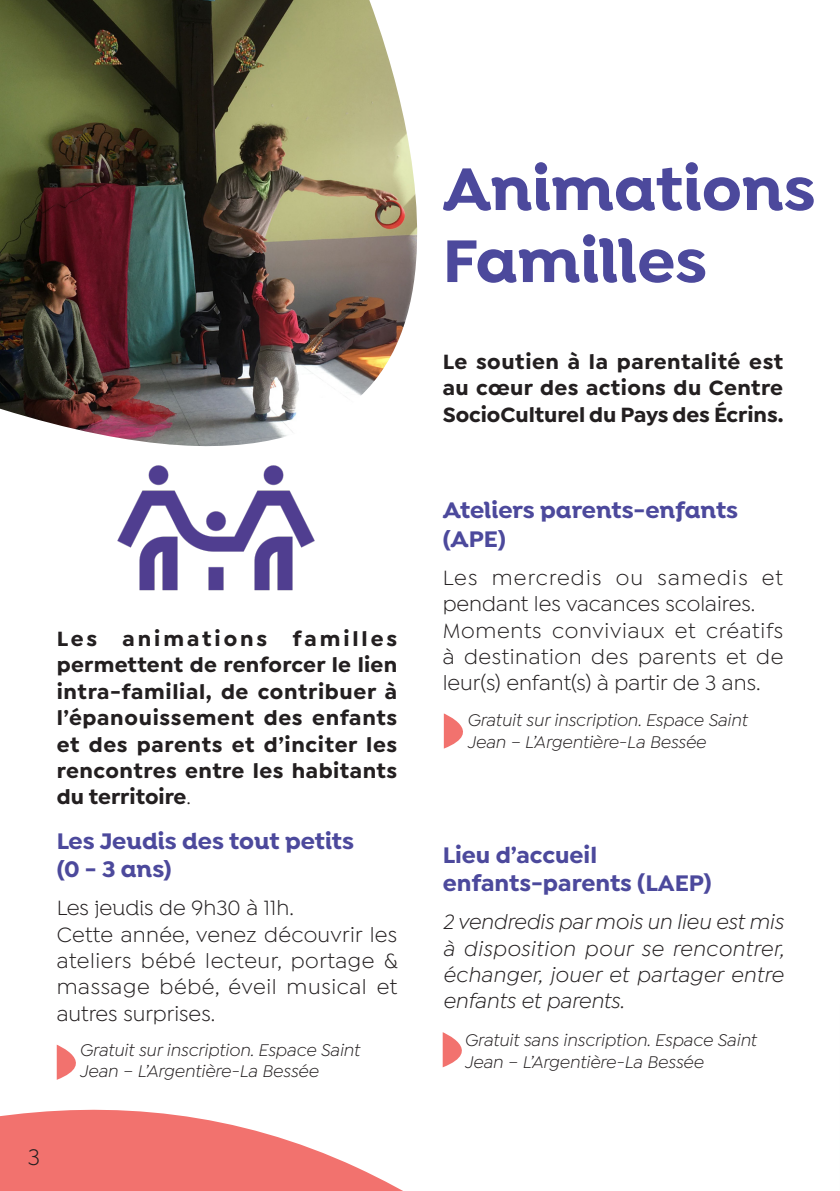
<style>
.page{position:relative;width:840px;height:1191px;background:#fff}
.page>*{position:absolute;margin:0;border:0;box-sizing:border-box;transform-origin:0 0}
.Titre_1_bold_violet{font:700 64px/72px "Isidora Alt";color:#4c499c}
.Sous-titre_vert_just{font:700 24px/28.8px "Isidora Alt";color:#4c499c}
.Sous-titre_vert_just-2{font:700 24px "Isidora Sans";color:#4c499c}
.Sous-titre_vert_just-3{font:24px "Isidora Sans";color:#231f20}
.Sous-titre_vert_just-4{font:700 22px/26.4px "Isidora Sans";letter-spacing:.01em;color:#231f20;text-align:justify}
.Sous-titre_vert_just-5{font:22px/26.4px "Isidora Sans";letter-spacing:.02em;color:#231f20;text-align:justify}
.Sous-titre_vert_just-6{font:italic 22px/26.4px "Isidora Sans";letter-spacing:.015em;color:#231f20;text-align:justify}
.Sous-titre_vert_just-7{font:22px/26.4px "Isidora Sans";color:#231f20}
.Sous-titre_vert_just-8{font:italic 18px/21.6px "Isidora Sans";color:#231f20}
.s1{font-weight:400}
.s2{font-family:"Isidora Alt"}
</style>
<div class="page">
<svg style="left:0;top:1109px;width:403px;height:82px"></svg>
<img style="left:0;top:0;width:418px;height:435px">
<img style="left:101px;top:406px;width:229px;height:185px">
<svg style="left:443px;top:713px;width:20px;height:35px"></svg>
<svg style="left:442px;top:1032px;width:20px;height:35px"></svg>
<svg style="left:57px;top:1045px;width:19px;height:34px"></svg>
<p class="Sous-titre_vert_just-4" style="left:57px;top:625px;width:342px">Les animations familles permettent de renforcer le lien intra-familial, de contribuer à l’épanouissement des enfants et des parents et d’inciter les rencontres entre les habitants du territoire<span class="s1">.</span></p>
<p class="Sous-titre_vert_just" style="left:57px;top:827px;width:299px">Les Jeudis des tout petits</p>
<p class="Sous-titre_vert_just" style="left:57px;top:856px;width:116px">(0 - 3 ans)</p>
<p class="Sous-titre_vert_just-7" style="left:57px;top:894px;width:238px"><span class="s2">Les jeudis</span> de 9h30 à 11h.</p>
<p class="Sous-titre_vert_just-5" style="left:57px;top:921px;width:342px">Cette année, venez découvrir les ateliers bébé lecteur, portage &amp; massage bébé, éveil musical et autres surprises.</p>
<p class="Sous-titre_vert_just-8" style="left:79px;top:1039px;width:281px">Gratuit sur inscription. Espace Saint<br>Jean – L’Argentière-La Bessée</p>
<p class="Sous-titre_vert_just-3" style="left:28px;top:1144px;width:14px">3</p>
<p class="Titre_1_bold_violet" style="left:442px;top:155px;width:374px">Animations<br>Familles</p>
<p class="Sous-titre_vert_just-4" style="left:442px;top:348px;width:342px">Le soutien à la parentalité est au cœur des actions du Centre SocioCulturel du Pays des Écrins.</p>
<p class="Sous-titre_vert_just" style="left:442px;top:497px;width:297px">Ateliers parents-enfants (APE)</p>
<p class="Sous-titre_vert_just-7" style="left:442px;top:564px;width:342px">Les mercredis ou samedis et pendant les vacances scolaires.</p>
<p class="Sous-titre_vert_just-5" style="left:442px;top:617px;width:342px">Moments conviviaux et créatifs à destination des parents et de leur(s) enfant(s) à partir de 3 ans.</p>
<p class="Sous-titre_vert_just-8" style="left:466px;top:709px;width:281px">Gratuit sur inscription. Espace Saint<br>Jean – L’Argentière-La Bessée</p>
<p class="Sous-titre_vert_just-2" style="left:442px;top:839px;width:156px">Lieu d’accueil</p>
<p class="Sous-titre_vert_just-2" style="left:442px;top:868px;width:270px">enfants-parents (LAEP)</p>
<p class="Sous-titre_vert_just-6" style="left:442px;top:908px;width:342px">2 vendredis par mois un lieu est mis à disposition pour se rencontrer, échanger, jouer et partager entre enfants et parents.</p>
<p class="Sous-titre_vert_just-8" style="left:464px;top:1029px;width:293px">Gratuit sans inscription. Espace Saint<br>Jean – L’Argentière-La Bessée</p>
</div>
